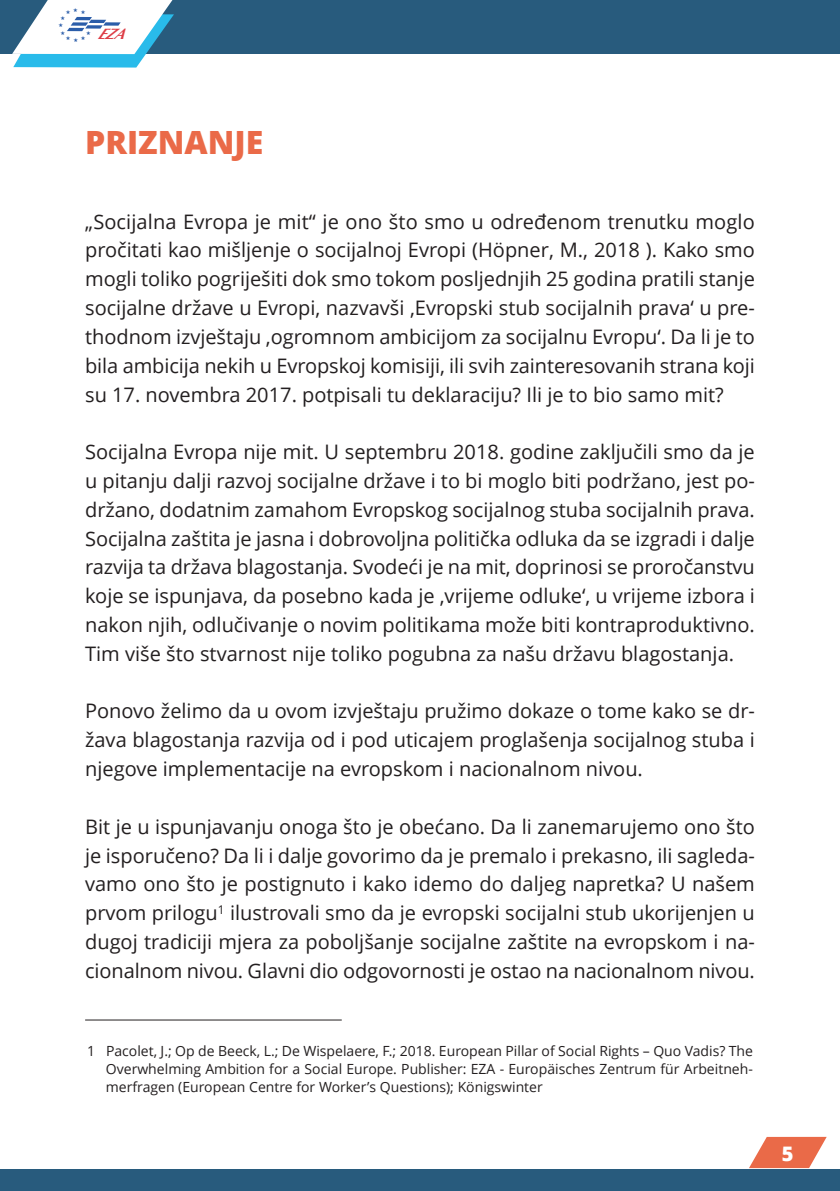
<style>
.page{position:relative;width:840px;height:1191px;background:#fff}
.page>*{position:absolute;margin:0;border:0;box-sizing:border-box;transform-origin:0 0}
.t1{font:800 32px "Open Sans";color:#ea6a48}
.t2{font:20px/28.8px "Open Sans";color:#231f20;text-align:justify}
.t3{font:800 20px "Open Sans";color:#fff}
.t4{font:italic 700 15.2px "Optima";color:#dd3c45}
.t5{font:14px/18px "Open Sans";color:#231f20;text-align:justify}
</style>
<div class="page">
<div style="left:0;top:0;width:839px;height:54px;background:#285b7d"></div>
<div style="left:0;top:1169px;width:839px;height:22px;background:#285b7d"></div>
<svg style="left:749px;top:1136px;width:77px;height:32px"></svg>
<hr style="left:85px;top:1019px;width:256px;height:1px;background:#231f20">
<svg style="left:12px;top:0;width:162px;height:68px"></svg>
<p class="t4" style="left:98px;top:25px;width:36px">EZA</p>
<p class="t1" style="left:85px;top:120px;width:180px">PRIZNANJE</p>
<p class="t2" style="left:85px;top:206px;width:671px">„Socijalna Evropa je mit“ je ono što smo u određenom trenutku moglo pročitati kao mišljenje o socijalnoj Evropi (Höpner, M., 2018 ). Kako smo mogli toliko pogriješiti dok smo tokom posljednjih 25 godina pratili stanje socijalne države u Evropi, nazvavši ‚Evropski stub socijalnih prava‘ u pre&shy;thodnom izvještaju ‚ogromnom ambicijom za socijalnu Evropu‘. Da li je to bila ambicija nekih u Evropskoj komisiji, ili svih zainteresovanih strana koji su 17. novembra 2017. potpisali tu deklaraciju? Ili je to bio samo mit?</p>
<p class="t2" style="left:85px;top:437px;width:671px">Socijalna Evropa nije mit. U septembru 2018. godine zaključili smo da je u pitanju dalji razvoj socijalne države i to bi moglo biti podržano, jest po&shy;držano, dodatnim zamahom Evropskog socijalnog stuba socijalnih prava.<br>Socijalna zaštita je jasna i dobrovoljna politička odluka da se izgradi i dalje razvija ta država blagostanja. Svodeći je na mit, doprinosi se proročanstvu koje se ispunjava, da posebno kada je ‚vrijeme odluke‘, u vrijeme izbora i nakon njih, odlučivanje o novim politikama može biti kontraproduktivno.<br>Tim više što stvarnost nije toliko pogubna za našu državu blagostanja.</p>
<p class="t2" style="left:85px;top:696px;width:671px">Ponovo želimo da u ovom izvještaju pružimo dokaze o tome kako se dr&shy;žava blagostanja razvija od i pod uticajem proglašenja socijalnog stuba i njegove implementacije na evropskom i nacionalnom nivou.</p>
<p class="t2" style="left:85px;top:811px;width:671px">Bit je u ispunjavanju onoga što je obećano. Da li zanemarujemo ono što je isporučeno? Da li i dalje govorimo da je premalo i prekasno, ili sagleda&shy;vamo ono što je postignuto i kako idemo do daljeg napretka? U našem prvom prilogu<sup>1</sup> ilustrovali smo da je evropski socijalni stub ukorijenjen u dugoj tradiciji mjera za poboljšanje socijalne zaštite na evropskom i na&shy;cionalnom nivou. Glavni dio odgovornosti je ostao na nacionalnom nivou.</p>
<p class="t5" style="left:106px;top:1041px;width:648px;text-indent:-19px">1 Pacolet, J.; Op de Beeck, L.; De Wispelaere, F.; 2018. European Pillar of Social Rights – Quo Vadis? The Overwhelming Ambition for a Social Europe. Publisher: EZA - Europäisches Zentrum für Arbeitneh&shy;merfragen (European Centre for Worker’s Questions); Königswinter</p>
<p class="t3" style="left:781px;top:1139px;width:13px">5</p>
</div>
